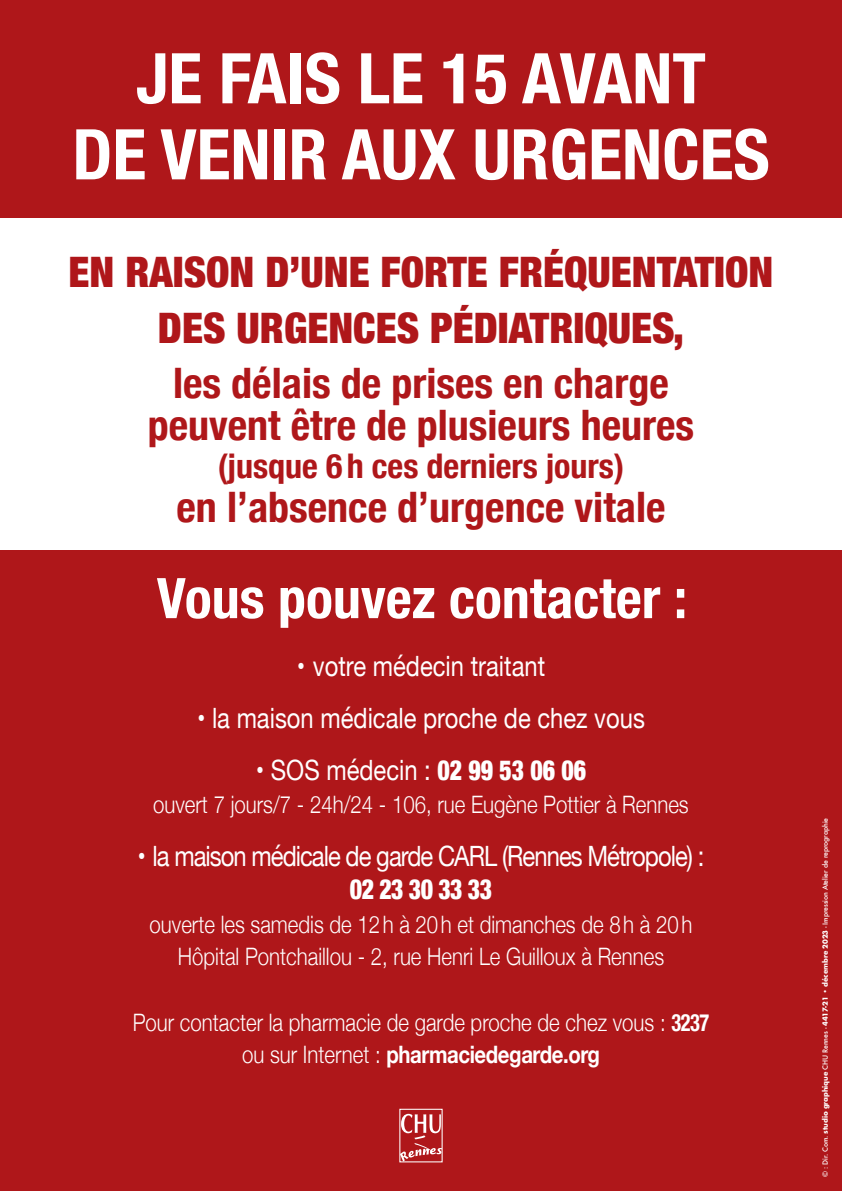
<style>
.page{position:relative;width:842px;height:1191px;background:#af171a}
.page>*{position:absolute;margin:0;border:0;box-sizing:border-box;transform-origin:0 0}
.t1{font:700 condensed 70px/76px "Helvetica Neue";color:#fff;text-align:center}
.t2{font:700 condensed 56px "Helvetica Neue";color:#fff}
.t3{font:700 condensed 42px/42px "Helvetica Neue";color:#af171a;text-align:center}
.t4{font:900 condensed 42px/56px "Helvetica Neue";color:#af171a;text-align:center}
.t5{font:700 condensed 34px "Helvetica Neue";color:#af171a}
.t6{font:28px "Helvetica Neue";color:#fff;scale:.85 1}
.t7{font:28px "Helvetica Neue";letter-spacing:-.04em;color:#fff;scale:.85 1}
.t8{font:900 condensed 28px "Helvetica Neue";letter-spacing:-.02em;color:#fff;scale:.85 1}
.t9{font:300 24px/32px "Helvetica Neue";color:#fff;text-align:center;scale:.85 1}
.t10{font:500 6.9px "Futura";letter-spacing:-.015em;color:#fff}
.s1{font-weight:900;font-stretch:condensed}
.s2{font-weight:700;font-stretch:condensed}
.s3{font-weight:700}
</style>
<div class="page">
<div style="left:0;top:218px;width:842px;height:332px;background:#fff"></div>
<div style="left:399px;top:1108px;width:44px;height:54px;border:1px solid #fff"></div>
<svg style="left:400px;top:1113px;width:42px;height:48px"></svg>
<h1 class="t1" style="left:72px;top:36px;width:699px">JE FAIS LE 15 AVANT<br>DE VENIR AUX URGENCES</h1>
<h3 class="t4" style="left:69px;top:242px;width:706px">EN RAISON D’UNE FORTE FRÉQUENTATION<br>DES URGENCES PÉDIATRIQUES,</h3>
<h3 class="t3" style="left:148px;top:359px;width:548px">les délais de prises en charge peuvent être de plusieurs heures</h3>
<h3 class="t5" style="left:218px;top:438px;width:408px">(jusque 6h ces derniers jours)</h3>
<h3 class="t3" style="left:176px;top:483px;width:491px">en l’absence d’urgence vitale</h3>
<h2 class="t2" style="left:157px;top:551px;width:532px">Vous pouvez contacter :</h2>
<p class="t6" style="left:297px;top:645px;width:294px">• votre médecin traitant</p>
<p class="t6" style="left:197px;top:697px;width:528px">• la maison médicale proche de chez vous</p>
<p class="t6" style="left:256px;top:750px;width:390px">• SOS médecin : <span class="s1">02 99 53 06 06</span></p>
<p class="t9" style="left:153px;top:787px;width:632px">ouvert 7 jours/7 - 24h/24 - 106, rue Eugène Pottier à Rennes</p>
<p class="t7" style="left:138px;top:836px;width:668px">• la maison médicale de garde CARL (Rennes Métropole) :</p>
<p class="t8" style="left:350px;top:866px;width:169px">02 23 30 33 33</p>
<p class="t9" style="left:150px;top:907px;width:640px">ouverte les samedis de 12h à 20h et dimanches de 8h à 20h<br>Hôpital Pontchaillou - 2, rue Henri Le Guilloux à Rennes</p>
<p class="t9" style="left:133px;top:1005px;width:680px">Pour contacter la pharmacie de garde proche de chez vous : <span class="s2">3237 </span>ou sur Internet : <span class="s3">pharmaciedegarde.org</span></p>
<p class="t10" style="left:821px;top:1177px;width:360px;rotate:-90deg">© : Dir. Com. <span class="s3">studio graphique</span> CHU Rennes - <span class="s3">4417-21 • décembre 2023</span> - Impression Atelier de reprographie</p>
</div>
